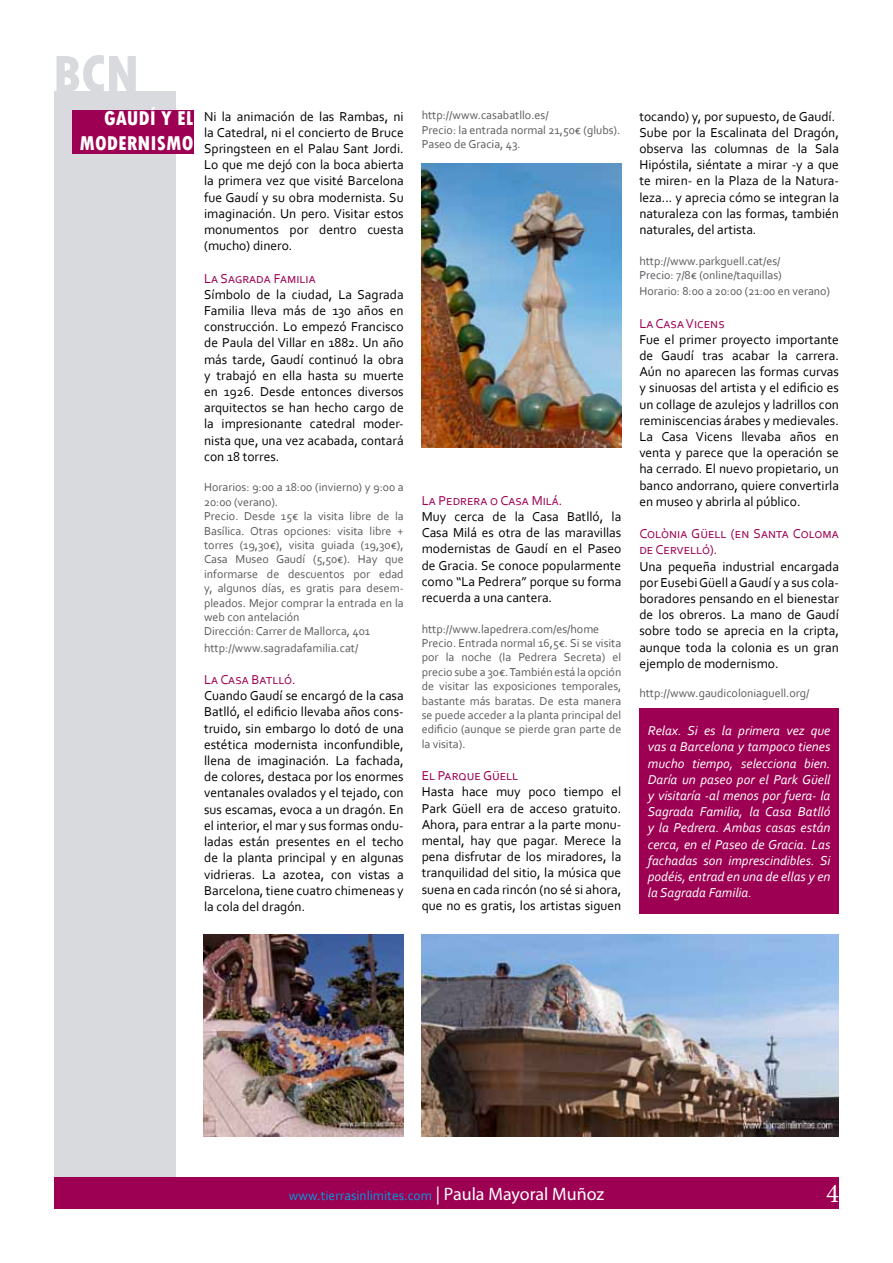
<style>
.page{position:relative;width:893px;height:1263px;background:#fff}
.page>*{position:absolute;margin:0;border:0;box-sizing:border-box;transform-origin:0 0}
.t1{font:800 condensed 55.5px "Tw Cen";color:#d8dade}
.t2{font:27px "Minion Pro";color:#fff}
.t3{font:800 condensed 21px/25.2px "Tw Cen";color:#fff;text-align:right}
.t4{font:13.5px/16.2px "Corbel";color:#000;text-align:justify}
.t5{font:italic 13.5px/16.2px "Corbel";color:#fff;text-align:justify}
.t6{font:13.5px/16.2px "Corbel";color:#9d0052}
.t7{font:13.5px "Corbel";color:#009cde}
.t8{font:12px/14.4px "Corbel";color:#5b5b5f}
.s1{font-family:"Myriad Pro";font-size:18px;color:#fff}
</style>
<div class="page">
<div style="left:54px;top:91px;width:121px;height:1087px;background:#d8dade"></div>
<div style="left:54px;top:1178px;width:785px;height:31px;background:#9d0052"></div>
<div style="left:72px;top:111px;width:121px;height:43px;background:#9d0052"></div>
<img style="left:204px;top:935px;width:199px;height:202px">
<img style="left:421px;top:935px;width:418px;height:202px">
<div style="left:639px;top:708px;width:200px;height:205px;background:#9d0052"></div>
<img style="left:422px;top:164px;width:199px;height:283px">
<h1 class="t1" style="left:53px;top:42px;width:89px">BCN</h1>
<h3 class="t3" style="left:80px;top:106px;width:115px">GAUDÍ Y EL<br>MODERNISMO</h3>
<p class="t4" style="left:204px;top:108px;width:201px">Ni la animación de las Rambas, ni la Catedral, ni el concierto de Bruce Springsteen en el Palau Sant Jordi.<br>Lo que me dejó con la boca abierta la primera vez que visité Barcelona fue Gaudí y su obra modernista. Su imaginación. Un pero. Visitar estos monumentos por dentro cuesta (mucho) dinero.</p>
<p class="t6" style="left:204px;top:270px;width:113px">La Sagrada Familia</p>
<p class="t4" style="left:204px;top:286px;width:201px">Símbolo de la ciudad, La Sagrada Familia lleva más de 130 años en construcción. Lo empezó Francisco de Paula del Villar en 1882. Un año más tarde, Gaudí continuó la obra y trabajó en ella hasta su muerte en 1926. Desde entonces diversos arquitectos se han hecho cargo de la impresionante catedral moder&shy;nista que, una vez acabada, contará con 18 torres.</p>
<p class="t8" style="left:204px;top:480px;width:201px">Horarios: 9:00 a 18:00 (invierno) y 9:00 a 20:00 (verano).<br>Precio. Desde 15€ la visita libre de la Basílica. Otras opciones: visita libre + torres (19,30€), visita guiada (19,30€), Casa Museo Gaudí (5,50€). Hay que informarse de descuentos por edad y, algunos días, es gratis para desem&shy;pleados. Mejor comprar la entrada en la web con antelación<br>Dirección: Carrer de Mallorca, 401</p>
<p class="t8" style="left:204px;top:640px;width:156px">http://www.sagradafamilia.cat/</p>
<p class="t6" style="left:204px;top:671px;width:93px">La Casa Batlló.</p>
<p class="t4" style="left:204px;top:687px;width:201px">Cuando Gaudí se encargó de la casa Batlló, el edificio llevaba años cons&shy;truido, sin embargo lo dotó de una estética modernista inconfundible, llena de imaginación. La fachada, de colores, destaca por los enormes ventanales ovalados y el tejado, con sus escamas, evoca a un dragón. En el interior, el mar y sus formas ondu&shy;ladas están presentes en el techo de la planta principal y en algunas vidrieras. La azotea, con vistas a Barcelona, tiene cuatro chimeneas y la cola del dragón.</p>
<p class="t8" style="left:422px;top:108px;width:200px">http://www.casabatllo.es/<br>Precio: la entrada normal 21,50€ (glubs).<br>Paseo de Gracia, 43.</p>
<p class="t6" style="left:422px;top:492px;width:142px">La Pedrera o Casa Milá.</p>
<p class="t4" style="left:422px;top:508px;width:201px">Muy cerca de la Casa Batlló, la Casa Milá es otra de las maravillas modernistas de Gaudí en el Paseo de Gracia. Se conoce popularmente como “La Pedrera” porque su forma recuerda a una cantera.</p>
<p class="t8" style="left:422px;top:621px;width:201px">http://www.lapedrera.com/es/home Precio. Entrada normal 16,5€. Si se visita por la noche (la Pedrera Secreta) el precio sube a 30€. También está la opción de visitar las exposiciones temporales, bastante más baratas. De esta manera se puede acceder a la planta principal del edificio (aunque se pierde gran parte de la visita).</p>
<p class="t6" style="left:422px;top:767px;width:98px">El Parque Güell</p>
<p class="t4" style="left:422px;top:783px;width:201px">Hasta hace muy poco tiempo el Park Güell era de acceso gratuito.<br>Ahora, para entrar a la parte monu&shy;mental, hay que pagar. Merece la pena disfrutar de los miradores, la tranquilidad del sitio, la música que suena en cada rincón (no sé si ahora, que no es gratis, los artistas siguen</p>
<p class="t4" style="left:639px;top:108px;width:201px;text-align:left">tocando) y, por supuesto, de Gaudí.<br>Sube por la Escalinata del Dragón, observa las columnas de la Sala Hipóstila, siéntate a mirar -y a que te miren- en la Plaza de la Natura&shy;leza... y aprecia cómo se integran la naturaleza con las formas, también naturales, del artista.</p>
<p class="t8" style="left:639px;top:253px;width:144px">http://www.parkguell.cat/es/<br>Precio: 7/8€ (online/taquillas)</p>
<p class="t8" style="left:639px;top:284px;width:192px">Horario: 8:00 a 20:00 (21:00 en verano)</p>
<p class="t6" style="left:639px;top:315px;width:87px">La Casa Vicens</p>
<p class="t4" style="left:639px;top:331px;width:201px">Fue el primer proyecto importante de Gaudí tras acabar la carrera.<br>Aún no aparecen las formas curvas y sinuosas del artista y el edificio es un collage de azulejos y ladrillos con reminiscencias árabes y medievales.<br>La Casa Vicens llevaba años en venta y parece que la operación se ha cerrado. El nuevo propietario, un banco andorrano, quiere convertirla en museo y abrirla al público.</p>
<p class="t6" style="left:639px;top:525px;width:201px">Colònia Güell (en Santa Coloma de Cervelló).</p>
<p class="t4" style="left:639px;top:558px;width:201px">Una pequeña industrial encargada por Eusebi Güell a Gaudí y a sus cola&shy;boradores pensando en el bienestar de los obreros. La mano de Gaudí sobre todo se aprecia en la cripta, aunque toda la colonia es un gran ejemplo de modernismo.</p>
<p class="t8" style="left:639px;top:685px;width:172px">http://www.gaudicoloniaguell.org/</p>
<p class="t5" style="left:648px;top:722px;width:184px">Relax. Si es la primera vez que vas a Barcelona y tampoco tienes mucho tiempo, selecciona bien.<br>Daría un paseo por el Park Güell y visitaría -al menos por fuera- la Sagrada Familia, la Casa Batlló y la Pedrera. Ambas casas están cerca, en el Paseo de Gracia. Las fachadas son imprescindibles. Si podéis, entrad en una de ellas y en la Sagrada Familia.</p>
<p class="t7" style="left:289px;top:1187px;width:317px">www.tierrasinlimites.com <span class="s1">| Paula Mayoral Muñoz</span></p>
<h2 class="t2" style="left:826px;top:1175px;width:14px">4</h2>
</div>
